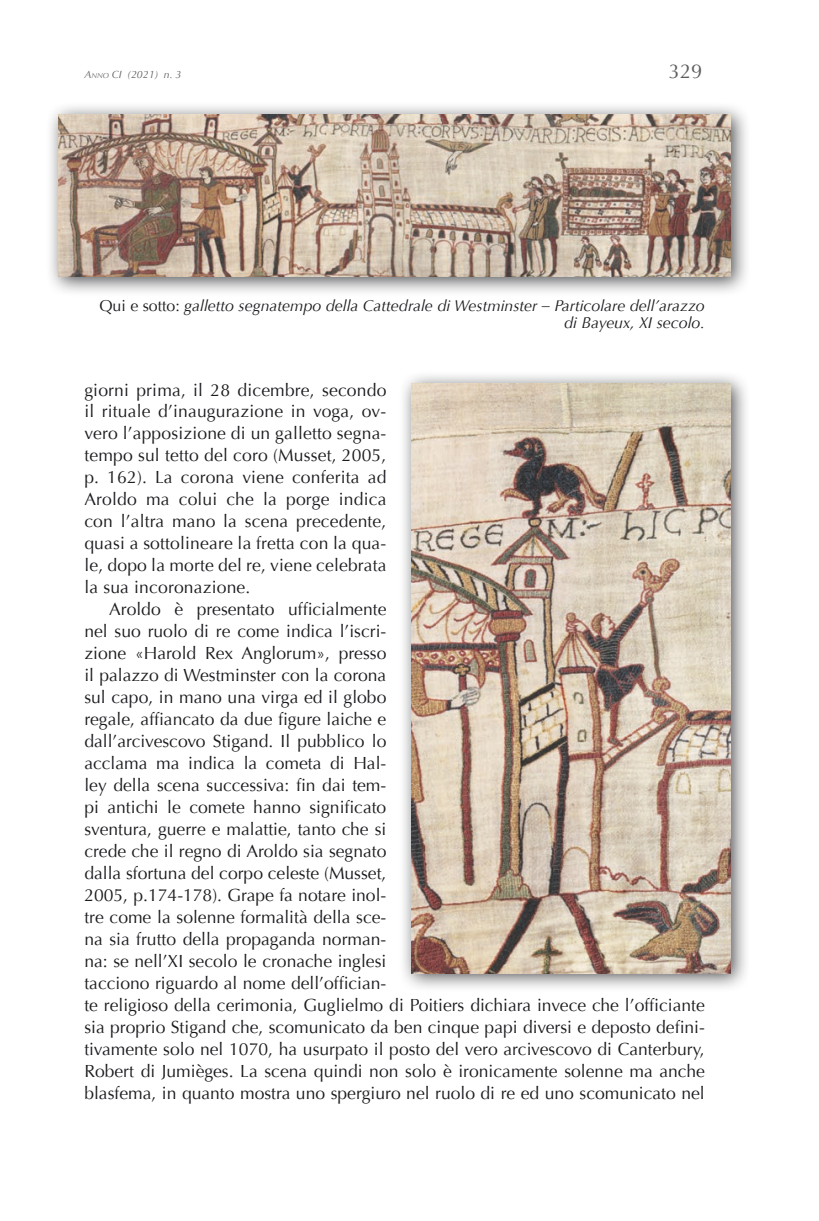
<style>
.page{position:relative;width:819px;height:1221px;background:#fff}
.page>*{position:absolute;margin:0;border:0;box-sizing:border-box;transform-origin:0 0}
.t1{font:20.12px "Optima";color:#5c5b60}
.t2{font:17.5px/22.1px "Optima";color:#1b1c20;text-align:justify}
.t3{font:italic 15.75px/17.5px "Optima";color:#1b1c20;text-align:right}
.t4{font:italic 10.5px "Optima";color:#5c5b60}
.t5{font:italic 7.35px "Optima";color:#5c5b60}
.s1{font-size:10.5px}
.s2{font-style:inherit}
.s3{font-style:normal}
</style>
<div class="page">
<div style="left:45px;top:101px;width:705px;height:196px;background:#1b1c20;opacity:.75"></div>
<img style="left:58px;top:114px;width:672px;height:163px">
<div style="left:398px;top:370px;width:353px;height:622px;background:#1b1c20;opacity:.75"></div>
<img style="left:411px;top:383px;width:319px;height:589px">
<p class="t5" style="left:84px;top:71px;width:14px"><span class="s1">A</span>NNO</p>
<p class="t4" style="left:112px;top:68px;width:71px">CI (2021) <span class="s2">n</span>. 3</p>
<p class="t1" style="left:669px;top:59px;width:35px">329</p>
<p class="t3" style="left:99px;top:297px;width:607px"><span class="s3">Qui e sotto:</span> galletto segnatempo della Cattedrale di Westminster – Particolare dell’arazzo di Bayeux, XI secolo.</p>
<p class="t2" style="left:84px;top:379px;width:303px">giorni prima, il 28 dicembre, secondo il rituale d’inaugurazione in voga, ov&shy;vero l’apposizione di un galletto segna&shy;tempo sul tetto del coro (Musset, 2005, p. 162). La corona viene conferita ad Aroldo ma colui che la porge indica con l’altra mano la scena precedente, quasi a sottolineare la fretta con la qua&shy;le, dopo la morte del re, viene celebrata la sua incoronazione.</p>
<p class="t2" style="left:84px;top:598px;width:622px;text-align:left;text-indent:25px">Aroldo è presentato ufficialmente<br>nel suo ruolo di re come indica l’iscri-<br>zione «Harold Rex Anglorum», presso<br>il palazzo di Westminster con la corona<br>sul capo, in mano una virga ed il globo<br>regale, affiancato da due figure laiche e<br>dall’arcivescovo Stigand. Il pubblico lo<br>acclama ma indica la cometa di Hal-<br>ley della scena successiva: fin dai tem-<br>pi antichi le comete hanno significato<br>sventura, guerre e malattie, tanto che si<br>crede che il regno di Aroldo sia segnato<br>dalla sfortuna del corpo celeste (Musset,<br>2005, p.174-178). Grape fa notare inol-<br>tre come la solenne formalità della sce-<br>na sia frutto della propaganda norman-<br>na: se nell’XI secolo le cronache inglesi<br>tacciono riguardo al nome dell’offician-<br>te religioso della cerimonia, Guglielmo di Poitiers dichiara invece che l’officiante sia proprio Stigand che, scomunicato da ben cinque papi diversi e deposto defini&shy;tivamente solo nel 1070, ha usurpato il posto del vero arcivescovo di Canterbury, Robert di Jumièges. La scena quindi non solo è ironicamente solenne ma anche blasfema, in quanto mostra uno spergiuro nel ruolo di re ed uno scomunicato nel</p>
</div>
